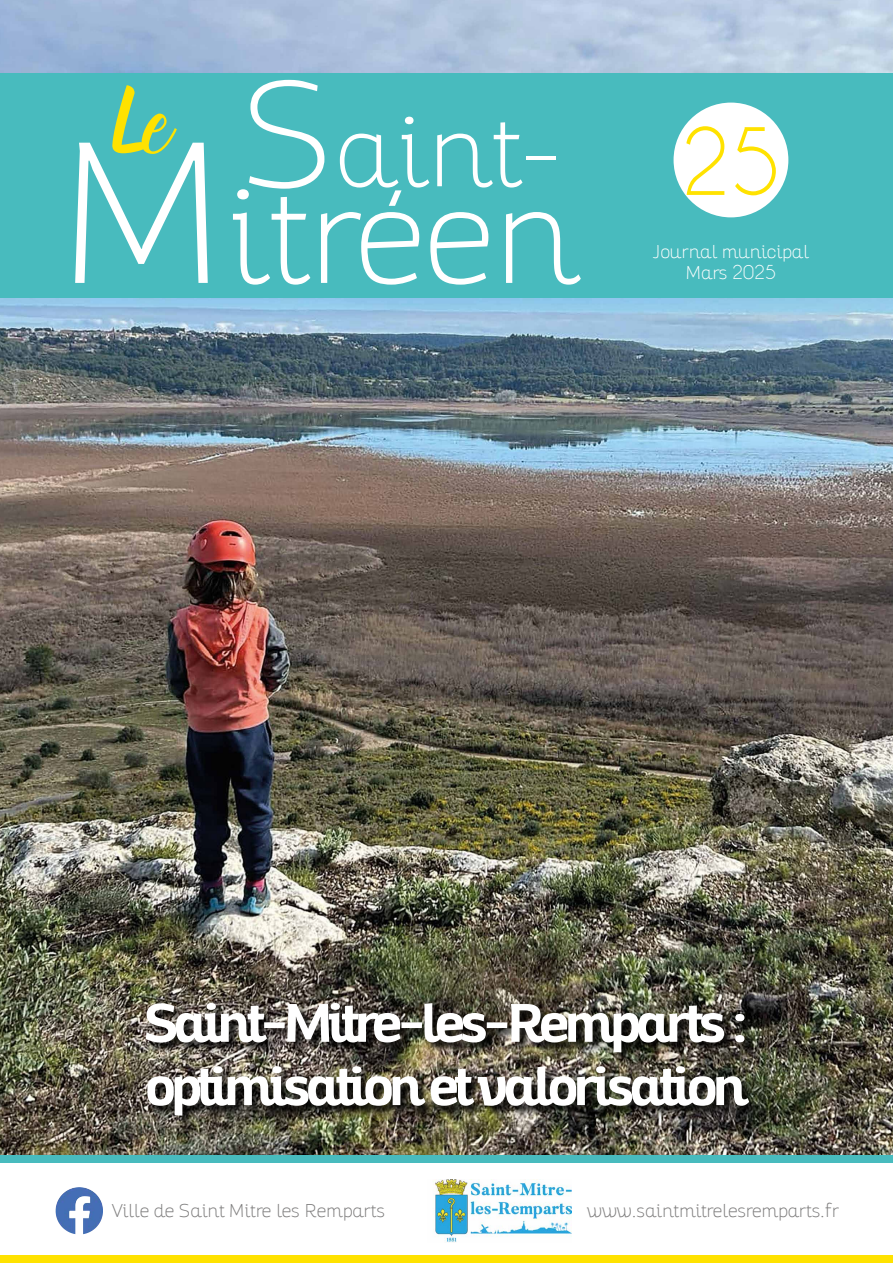
<style>
.page{position:relative;width:893px;height:1263px;background:#fff}
.page>*{position:absolute;margin:0;border:0;box-sizing:border-box;transform-origin:0 0}
.t1{font:100 132.75px "Altair";color:#fff}
.t2{font:100 98.7px "Altair";color:#fff}
.t3{font:86.7px "Caviar Dreams";color:#ffe200;scale:.95 1}
.t4{font:700 52.8px/63.3px "Altair";letter-spacing:-.07em;color:#fff}
.t5{font:100 18px "Altair";color:#7c7b7b}
.t6{font:100 18px/21.6px "Altair";color:#fff;text-align:center}
.s1{font-size:145.35px}
.s2{font-size:195.75px}
.s3{font-family:"Caviar Dreams";font-weight:400}
</style>
<div class="page">
<img style="left:0;top:0;width:893px;height:1155px">
<div style="left:0;top:74px;width:893px;height:224px;background:#48bbbe"></div>
<div style="left:674px;top:103px;width:114px;height:114px;background:#fff;border-radius:50%"></div>
<img style="left:56px;top:1187px;width:21px;height:38px">
<img style="left:433px;top:1179px;width:138px;height:63px">
<div style="left:0;top:1255px;width:893px;height:8px;background:#ffe200"></div>
<div style="left:0;top:1155px;width:893px;height:8px;background:#48bbbe"></div>
<img style="left:145px;top:1002px;width:616px;height:126px">
<h2 class="t2" style="left:112px;top:92px;width:453px"><sup>Le</sup> <span class="s1">S</span>aint-</h2>
<h1 class="t1" style="left:59px;top:156px;width:520px"><span class="s2">M</span>itréen</h1>
<h3 class="t3" style="left:680px;top:115px;width:107px">25</h3>
<p class="t6" style="left:653px;top:241px;width:157px">Journal municipal<br>Mars <span class="s3">2025</span></p>
<h3 class="t4" style="left:145px;top:992px;width:605px">Saint-Mitre-les-Remparts : optimisation et valorisation</h3>
<p class="t5" style="left:112px;top:1200px;width:275px">Ville de Saint Mitre les Remparts</p>
<p class="t5" style="left:587px;top:1200px;width:253px">www.saintmitrelesremparts.fr</p>
</div>
